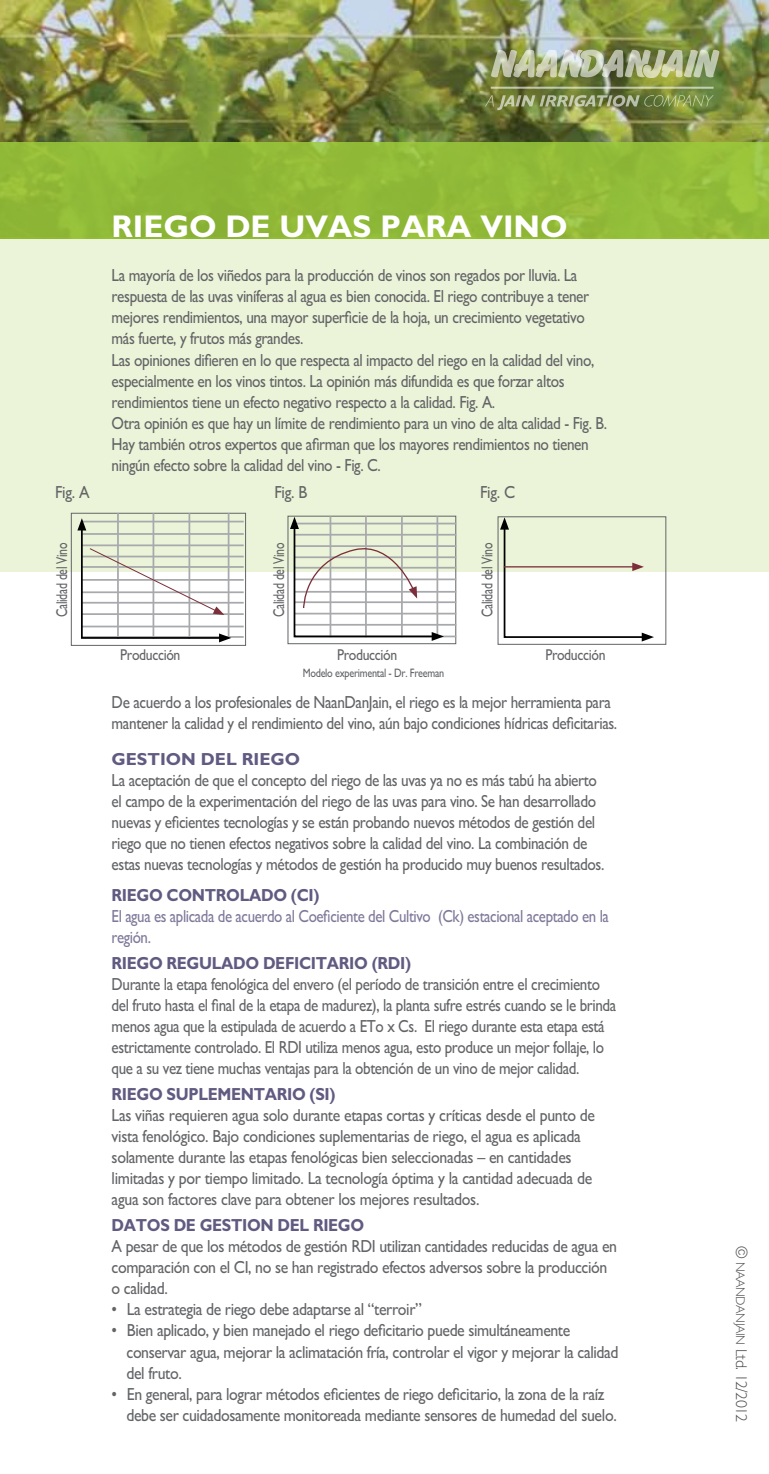
<style>
.page{position:relative;width:769px;height:1474px;background:#fff}
.page>*{position:absolute;margin:0;border:0;box-sizing:border-box;transform-origin:0 0}
.t1{font:700 31.5px "M Gill Sans";color:#fff}
.t2{font:17.5px/21px "M Gill Sans";letter-spacing:-.025em;color:#636467;scale:.87 1}
.t3{font:17.5px/21px "M Gill Sans";letter-spacing:-.025em;color:#636467;scale:.9 1}
.t4{font:17.5px/21px "M Gill Sans";letter-spacing:-.025em;color:#636467;scale:.86 1}
.t5{font:700 17.5px "M Gill Sans";letter-spacing:-.02em;color:#615a81;scale:.9 1}
.t6{font:17.5px/21px "M Gill Sans";letter-spacing:-.025em;color:#7f7899;scale:.85 1}
.t7{font:700 17.5px "M Gill Sans";color:#615a81}
.t8{font:15.75px "M Gill Sans";letter-spacing:-.025em;color:#636467;scale:.75 1}
.t9{font:15.75px "M Gill Sans";letter-spacing:-.025em;color:#636467;scale:.87 1}
.t10{font:300 15.75px "M Gill Sans";letter-spacing:-.03em;color:#4d4d4f}
.t11{font:12.25px "M Gill Sans";letter-spacing:-.025em;color:#636467;scale:.83 1}
.s1{font-size:12.6px}
</style>
<div class="page">
<img style="left:0;top:0;width:769px;height:142px">
<div style="left:0;top:237px;width:769px;height:334px;background:#ebf4d8"></div>
<div style="left:0;top:142px;width:769px;height:96px;background:#91ba38"></div>
<svg style="left:485px;top:95px;width:229px;height:15px;background:#859259"></svg>
<img style="left:491px;top:49px;width:229px;height:29px">
<hr style="left:491px;top:87px;width:223px;height:2px;background:#fff">
<div style="left:71px;top:513px;width:175px;height:133px;border:1px solid #636467"></div>
<hr style="left:82px;top:613px;width:162px;height:2px;background:#a7a9ac">
<hr style="left:82px;top:579px;width:162px;height:1px;background:#a7a9ac">
<hr style="left:117px;top:513px;width:2px;height:126px;background:#a7a9ac">
<hr style="left:153px;top:513px;width:1px;height:126px;background:#a7a9ac">
<hr style="left:189px;top:513px;width:1px;height:126px;background:#a7a9ac">
<hr style="left:228px;top:513px;width:1px;height:126px;background:#a7a9ac">
<hr style="left:82px;top:544px;width:162px;height:2px;background:#a7a9ac">
<hr style="left:82px;top:520px;width:162px;height:2px;background:#a7a9ac">
<hr style="left:82px;top:625px;width:162px;height:2px;background:#a7a9ac">
<hr style="left:82px;top:591px;width:162px;height:2px;background:#a7a9ac">
<hr style="left:82px;top:555px;width:162px;height:2px;background:#a7a9ac">
<hr style="left:82px;top:533px;width:162px;height:2px;background:#a7a9ac">
<hr style="left:82px;top:636px;width:162px;height:2px;background:#a7a9ac">
<hr style="left:82px;top:602px;width:162px;height:1px;background:#a7a9ac">
<hr style="left:82px;top:566px;width:162px;height:2px;background:#a7a9ac">
<svg style="left:77px;top:518px;width:154px;height:124px"></svg>
<div style="left:288px;top:515px;width:168px;height:129px;border:1px solid #636467"></div>
<hr style="left:294px;top:612px;width:162px;height:2px;background:#a7a9ac">
<hr style="left:294px;top:578px;width:162px;height:2px;background:#a7a9ac">
<hr style="left:294px;top:545px;width:162px;height:2px;background:#a7a9ac">
<hr style="left:294px;top:522px;width:162px;height:2px;background:#a7a9ac">
<hr style="left:294px;top:624px;width:162px;height:1px;background:#a7a9ac">
<hr style="left:294px;top:591px;width:162px;height:1px;background:#a7a9ac">
<hr style="left:294px;top:556px;width:162px;height:2px;background:#a7a9ac">
<hr style="left:294px;top:534px;width:162px;height:1px;background:#a7a9ac">
<hr style="left:294px;top:635px;width:162px;height:2px;background:#a7a9ac">
<hr style="left:294px;top:601px;width:162px;height:2px;background:#a7a9ac">
<hr style="left:294px;top:567px;width:162px;height:1px;background:#a7a9ac">
<svg style="left:290px;top:516px;width:154px;height:125px"></svg>
<div style="left:498px;top:516px;width:168px;height:128px;border:1px solid #636467"></div>
<svg style="left:500px;top:517px;width:154px;height:124px"></svg>
<p class="t3" style="left:55px;top:482px;width:40px">Fig. A</p>
<p class="t8" style="left:53px;top:617px;width:100px;rotate:-90deg">Calidad del Vino</p>
<h1 class="t1" style="left:112px;top:209px;width:457px">RIEGO DE UVAS PARA VINO</h1>
<p class="t2" style="left:112px;top:265px;width:571px">La mayoría de los viñedos para la producción de vinos son regados por lluvia. La respuesta de las uvas viníferas al agua es bien conocida. El riego contribuye a tener mejores rendimientos, una mayor superficie de la hoja, un crecimiento vegetativo más fuerte, y frutos más grandes.<br>Las opiniones difieren en lo que respecta al impacto del riego en la calidad del vino, especialmente en los vinos tintos. La opinión más difundida es que forzar altos rendimientos tiene un efecto negativo respecto a la calidad. Fig. A.<br>Otra opinión es que hay un límite de rendimiento para un vino de alta calidad - Fig. B.<br>Hay también otros expertos que afirman que los mayores rendimientos no tienen ningún efecto sobre la calidad del vino - Fig. C.</p>
<p class="t9" style="left:120px;top:646px;width:71px">Producción</p>
<p class="t3" style="left:274px;top:482px;width:38px">Fig. B</p>
<p class="t3" style="left:480px;top:482px;width:40px">Fig. C</p>
<p class="t8" style="left:270px;top:617px;width:100px;rotate:-90deg">Calidad del Vino</p>
<p class="t8" style="left:478px;top:617px;width:100px;rotate:-90deg">Calidad del Vino</p>
<p class="t9" style="left:337px;top:646px;width:71px">Producción</p>
<p class="t9" style="left:545px;top:646px;width:71px">Producción</p>
<p class="t11" style="left:303px;top:665px;width:172px">Modelo experimental - Dr. Freeman</p>
<p class="t2" style="left:112px;top:692px;width:583px">De acuerdo a los profesionales de NaanDanJain, el riego es la mejor herramienta para mantener la calidad y el rendimiento del vino, aún bajo condiciones hídricas deficitarias.</p>
<p class="t7" style="left:112px;top:749px;width:190px">GESTION DEL RIEGO</p>
<p class="t2" style="left:112px;top:770px;width:568px">La aceptación de que el concepto del riego de las uvas ya no es más tabú ha abierto el campo de la experimentación del riego de las uvas para vino. Se han desarrollado nuevas y eficientes tecnologías y se están probando nuevos métodos de gestión del riego que no tienen efectos negativos sobre la calidad del vino. La combinación de estas nuevas tecnologías y métodos de gestión ha producido muy buenos resultados.</p>
<p class="t5" style="left:112px;top:885px;width:232px">RIEGO CONTROLADO (CI)</p>
<p class="t6" style="left:112px;top:906px;width:587px">El agua es aplicada de acuerdo al Coeficiente del Cultivo (Ck) estacional aceptado en la región.</p>
<p class="t5" style="left:112px;top:953px;width:334px">RIEGO REGULADO DEFICITARIO (RDI)</p>
<p class="t4" style="left:112px;top:974px;width:588px">Durante la etapa fenológica del envero (el período de transición entre el crecimiento del fruto hasta el final de la etapa de madurez), la planta sufre estrés cuando se le brinda menos agua que la estipulada de acuerdo a ETo x Cs. El riego durante esta etapa está estrictamente controlado. El RDI utiliza menos agua, esto produce un mejor follaje, lo que a su vez tiene muchas ventajas para la obtención de un vino de mejor calidad.</p>
<p class="t5" style="left:112px;top:1084px;width:250px">RIEGO SUPLEMENTARIO (SI)</p>
<p class="t3" style="left:112px;top:1105px;width:539px">Las viñas requieren agua solo durante etapas cortas y críticas desde el punto de vista fenológico. Bajo condiciones suplementarias de riego, el agua es aplicada solamente durante las etapas fenológicas bien seleccionadas – en cantidades limitadas y por tiempo limitado. La tecnología óptima y la cantidad adecuada de agua son factores clave para obtener los mejores resultados.</p>
<p class="t5" style="left:112px;top:1215px;width:282px">DATOS DE GESTION DEL RIEGO</p>
<p class="t3" style="left:112px;top:1236px;width:563px">A pesar de que los métodos de gestión RDI utilizan cantidades reducidas de agua en comparación con el CI, no se han registrado efectos adversos sobre la producción o calidad.</p>
<p class="t3" style="left:112px;top:1299px;width:346px">• La estrategia de riego debe adaptarse al “terroir”</p>
<p class="t3" style="left:126px;top:1320px;width:548px;text-indent:-15px">• Bien aplicado, y bien manejado el riego deficitario puede simultáneamente conservar agua, mejorar la aclimatación fría, controlar el vigor y mejorar la calidad del fruto.</p>
<p class="t3" style="left:126px;top:1383px;width:546px;text-indent:-15px">• En general, para lograr métodos eficientes de riego deficitario, la zona de la raíz debe ser cuidadosamente monitoreada mediante sensores de humedad del suelo.</p>
<p class="t10" style="left:750px;top:1245px;width:178px;rotate:90deg">© <span class="s1">NAANDANJAIN</span> Ltd. 12/2012</p>
</div>
